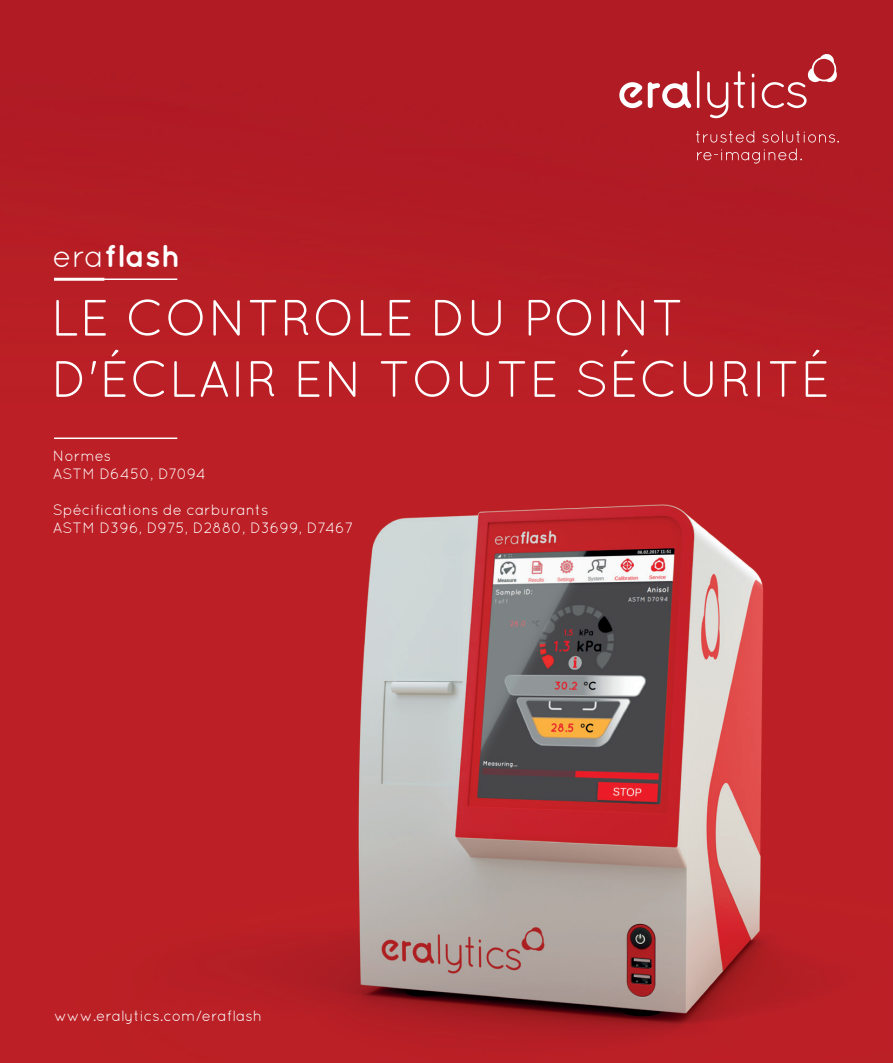
<style>
.page{position:relative;width:893px;height:1063px;background:#fff}
.page>*{position:absolute;margin:0;border:0;box-sizing:border-box;transform-origin:0 0}
.t1{font:51px/61.2px "Quicksand";color:#fff}
.t2{font:700 31.5px "Quicksand";letter-spacing:.015em;color:#fff}
.t3{font:15px "Quicksand";color:#fff}
.s1{font-weight:400}
</style>
<div class="page">
<img style="left:0;top:0;width:893px;height:1063px">
<hr style="left:54px;top:279px;width:123px;height:1px;background:#fff">
<hr style="left:54px;top:278px;width:50px;height:3px;background:#fff">
<hr style="left:54px;top:438px;width:123px;height:1px;background:#fff">
<svg style="left:619px;top:82px;width:72px;height:26px"></svg>
<svg style="left:697px;top:71px;width:2px;height:37px"></svg>
<svg style="left:734px;top:71px;width:11px;height:37px"></svg>
<svg style="left:752px;top:74px;width:2px;height:34px"></svg>
<svg style="left:762px;top:54px;width:76px;height:54px"></svg>
<svg style="left:707px;top:82px;width:21px;height:36px"></svg>
<svg style="left:696px;top:131px;width:143px;height:33px"></svg>
<p class="t2" style="left:53px;top:237px;width:129px"><span class="s1">era</span>flash</p>
<p class="t1" style="left:51px;top:287px;width:781px">LE CONTROLE DU POINT<br>D'ÉCLAIR EN TOUTE SÉCURITÉ</p>
<p class="t3" style="left:53px;top:448px;width:60px">Normes</p>
<p class="t3" style="left:53px;top:466px;width:154px">ASTM D6450, D7094</p>
<p class="t3" style="left:53px;top:502px;width:217px">Spécifications de carburants</p>
<p class="t3" style="left:53px;top:520px;width:302px">ASTM D396, D975, D2880, D3699, D7467</p>
<p class="t3" style="left:54px;top:1007px;width:209px">www.eralytics.com/eraflash</p>
</div>
